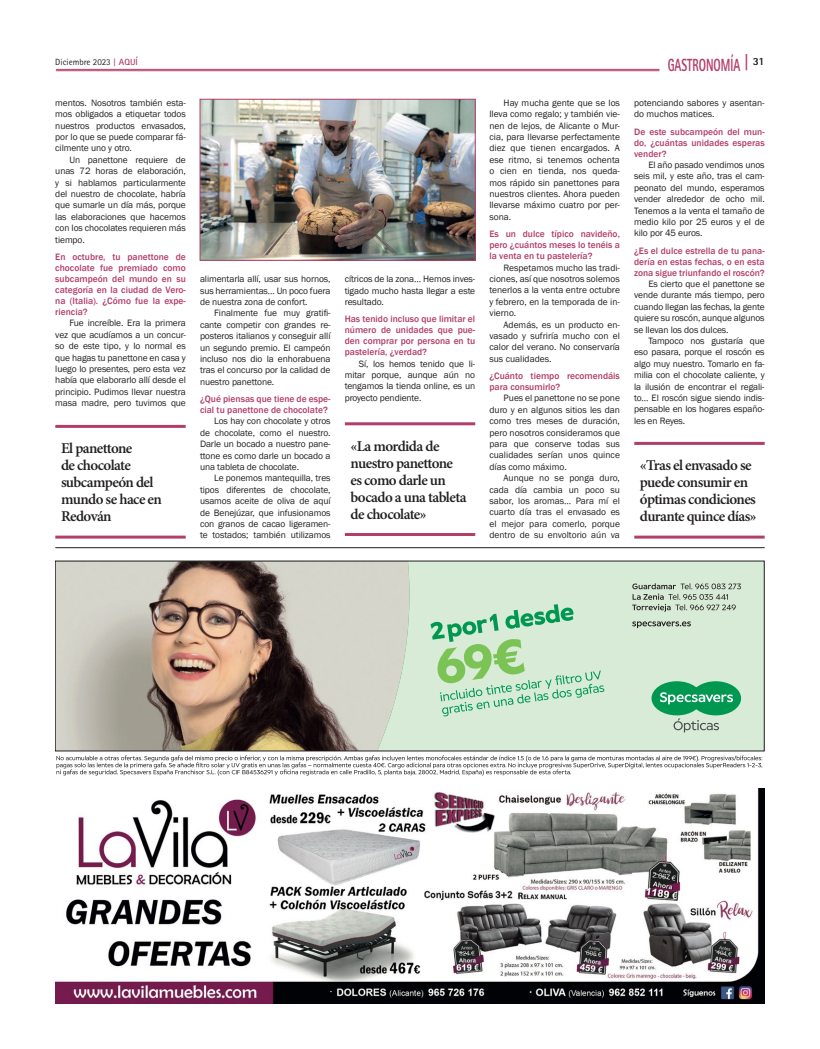
<style>
.page{position:relative;width:820px;height:1049px;background:#fff}
.page>*{position:absolute;margin:0;border:0;box-sizing:border-box;transform-origin:0 0}
.t1{font:800 17.6px "Rotis Sans Serif Std";color:#b23f6a;scale:.64 1}
.t2{font:600 15px/17px "Minion Pro";letter-spacing:-.04em;color:#231f20}
.t3{font:9.5px/11.4px "Franklin Gothic";letter-spacing:-.01em;color:#231f20;text-align:justify}
.t4{font:500 9.5px/11px "Franklin Gothic";color:#b23f6a;text-align:justify}
.t5{font:9px "Rotis Sans Serif Std";color:#231f20}
.s1{font-family:"Rotis Serif Std";font-weight:700;color:#b23f6a}
.s2{font-weight:700;color:#b23f6a}
.s3{font-size:18.2px}
</style>
<div class="page">
<hr style="left:56px;top:69px;width:603px;height:1px;background:#b23f6a">
<hr style="left:56px;top:71px;width:603px;height:1px;background:#b23f6a">
<hr style="left:55px;top:547px;width:709px;height:1px;background:#231f20">
<div style="left:55px;top:561px;width:709px;height:190px;background:#d8ebd7"></div>
<img style="left:57px;top:563px;width:352px;height:186px">
<div style="left:690px;top:681px;width:50px;height:34px;background:#009850;border-radius:50%"></div>
<div style="left:651px;top:681px;width:51px;height:34px;background:#009850;border-radius:50%"></div>
<svg style="left:660px;top:692px;width:72px;height:12px"></svg>
<svg style="left:673px;top:718px;width:45px;height:14px"></svg>
<svg style="left:430px;top:604px;width:174px;height:112px"></svg>
<svg style="left:632px;top:583px;width:108px;height:29px"></svg>
<svg style="left:632px;top:621px;width:58px;height:7px"></svg>
<div style="left:55px;top:561px;width:709px;height:190px;border:1px solid #231f20"></div>
<svg style="left:56px;top:755px;width:707px;height:21px"></svg>
<img style="left:55px;top:788px;width:709px;height:215px">
<hr style="left:55px;top:425px;width:131px;height:3px;background:#b23f6a">
<hr style="left:55px;top:536px;width:131px;height:3px;background:#b23f6a">
<hr style="left:345px;top:422px;width:130px;height:3px;background:#b23f6a">
<hr style="left:345px;top:533px;width:130px;height:3px;background:#b23f6a">
<hr style="left:634px;top:442px;width:130px;height:3px;background:#b23f6a">
<hr style="left:634px;top:536px;width:130px;height:3px;background:#b23f6a">
<img style="left:201px;top:101px;width:272px;height:158px">
<div style="left:199px;top:99px;width:276px;height:162px;border:1px solid #b23f6a"></div>
<p class="t5" style="left:55px;top:57px;width:84px">Diciembre 2023 <span class="s1">|</span> <span class="s2">AQUÍ</span></p>
<h1 class="t1" style="left:667px;top:54px;width:153px">GASTRONOMÍA <span class="s3">|</span> <sup>31</sup></h1>
<p class="t3" style="left:55px;top:97px;width:132px">mentos. Nosotros también esta&shy;mos obligados a etiquetar todos nuestros productos envasados, por lo que se puede comparar fá&shy;cilmente uno y otro.</p>
<p class="t3" style="left:55px;top:154px;width:132px;text-indent:14px">Un panettone requiere de unas 72 horas de elaboración, y si hablamos particularmente del nuestro de chocolate, habría que sumarle un día más, porque las elaboraciones que hacemos con los chocolates requieren más tiempo.</p>
<p class="t4" style="left:55px;top:251px;width:132px">En octubre, tu panettone de chocolate fue premiado como subcampeón del mundo en su categoría en la ciudad de Vero&shy;na (Italia). ¿Cómo fue la expe&shy;riencia?</p>
<p class="t3" style="left:55px;top:318px;width:132px;text-indent:14px">Fue increíble. Era la primera vez que acudíamos a un concur&shy;so de este tipo, y lo normal es que hagas tu panettone en casa y luego lo presentes, pero esta vez había que elaborarlo allí desde el principio. Pudimos llevar nuestra masa madre, pero tuvimos que</p>
<p class="t3" style="left:489px;top:97px;width:132px;text-indent:14px">Hay mucha gente que se los lleva como regalo; y también vie&shy;nen de lejos, de Alicante o Mur&shy;cia, para llevarse perfectamente diez que tienen encargados. A ese ritmo, si tenemos ochenta o cien en tienda, nos queda&shy;mos rápido sin panettones para nuestros clientes. Ahora pueden llevarse máximo cuatro por per&shy;sona.</p>
<p class="t4" style="left:489px;top:229px;width:132px">Es un dulce típico navideño, pero ¿cuántos meses lo tenéis a la venta en tu pastelería?</p>
<p class="t3" style="left:489px;top:262px;width:132px;text-indent:14px">Respetamos mucho las tradi&shy;ciones, así que nosotros solemos tenerlos a la venta entre octubre y febrero, en la temporada de in&shy;vierno.</p>
<p class="t3" style="left:489px;top:319px;width:132px;text-indent:14px">Además, es un producto en&shy;vasado y sufriría mucho con el calor del verano. No conservaría sus cualidades.</p>
<p class="t4" style="left:489px;top:370px;width:132px">¿Cuánto tiempo recomendáis para consumirlo?</p>
<p class="t3" style="left:489px;top:393px;width:132px;text-indent:14px">Pues el panettone no se pone duro y en algunos sitios les dan como tres meses de duración, pero nosotros consideramos que para que conserve todas sus cualidades serían unos quince días como máximo.</p>
<p class="t3" style="left:489px;top:472px;width:132px;text-indent:14px">Aunque no se ponga duro, cada día cambia un poco su sabor, los aromas… Para mí el cuarto día tras el envasado es el mejor para comerlo, porque dentro de su envoltorio aún va</p>
<p class="t3" style="left:634px;top:97px;width:132px">potenciando sabores y asentan&shy;do muchos matices.</p>
<p class="t4" style="left:634px;top:126px;width:132px">De este subcampeón del mun&shy;do, ¿cuántas unidades esperas vender?</p>
<p class="t3" style="left:634px;top:159px;width:132px;text-indent:14px">El año pasado vendimos unos seis mil, y este año, tras el cam&shy;peonato del mundo, esperamos vender alrededor de ocho mil.<br>Tenemos a la venta el tamaño de medio kilo por 25 euros y el de kilo por 45 euros.</p>
<p class="t4" style="left:634px;top:245px;width:132px">¿Es el dulce estrella de tu pana&shy;dería en estas fechas, o en esta zona sigue triunfando el roscón?</p>
<p class="t3" style="left:634px;top:278px;width:132px;text-indent:14px">Es cierto que el panettone se vende durante más tiempo, pero cuando llegan las fechas, la gente quiere su roscón, aunque algunos se llevan los dos dulces.</p>
<p class="t3" style="left:634px;top:335px;width:132px;text-indent:14px">Tampoco nos gustaría que eso pasara, porque el roscón es algo muy nuestro. Tomarlo en fa&shy;milia con el chocolate caliente, y la ilusión de encontrar el regali&shy;to… El roscón sigue siendo indis&shy;pensable en los hogares españo&shy;les en Reyes.</p>
<p class="t3" style="left:344px;top:273px;width:132px">cítricos de la zona… Hemos inves&shy;tigado mucho hasta llegar a este resultado.</p>
<p class="t4" style="left:344px;top:314px;width:132px">Has tenido incluso que limitar el número de unidades que pue&shy;den comprar por persona en tu pastelería, ¿verdad?</p>
<p class="t3" style="left:344px;top:358px;width:132px;text-indent:14px">Sí, los hemos tenido que li&shy;mitar porque, aunque aún no tengamos la tienda online, es un proyecto pendiente.</p>
<p class="t3" style="left:200px;top:273px;width:132px">alimentarla allí, usar sus hornos, sus herramientas… Un poco fuera de nuestra zona de confort.</p>
<p class="t3" style="left:200px;top:308px;width:132px;text-indent:14px">Finalmente fue muy gratifi&shy;cante competir con grandes re&shy;posteros italianos y conseguir allí un segundo premio. El campeón incluso nos dio la enhorabuena tras el concurso por la calidad de nuestro panettone.</p>
<p class="t4" style="left:200px;top:393px;width:132px">¿Qué piensas que tiene de espe&shy;cial tu panettone de chocolate?</p>
<p class="t3" style="left:200px;top:416px;width:132px;text-indent:14px">Los hay con chocolate y otros de chocolate, como el nuestro.<br>Darle un bocado a nuestro pane&shy;ttone es como darle un bocado a una tableta de chocolate.</p>
<p class="t3" style="left:200px;top:473px;width:132px;text-indent:14px">Le ponemos mantequilla, tres tipos diferentes de chocolate, usamos aceite de oliva de aquí de Benejúzar, que infusionamos con granos de cacao ligeramen&shy;te tostados; también utilizamos</p>
<h2 class="t2" style="left:61px;top:441px;width:102px">El panettone<br>de chocolate subcampeón del mundo se hace en<br>Redován</h2>
<h2 class="t2" style="left:350px;top:438px;width:117px">«La mordida de nuestro panettone es como darle un bocado a una tableta de chocolate»</h2>
<h2 class="t2" style="left:639px;top:458px;width:118px">«Tras el envasado se puede consumir en óptimas condiciones durante quince días»</h2>
</div>
